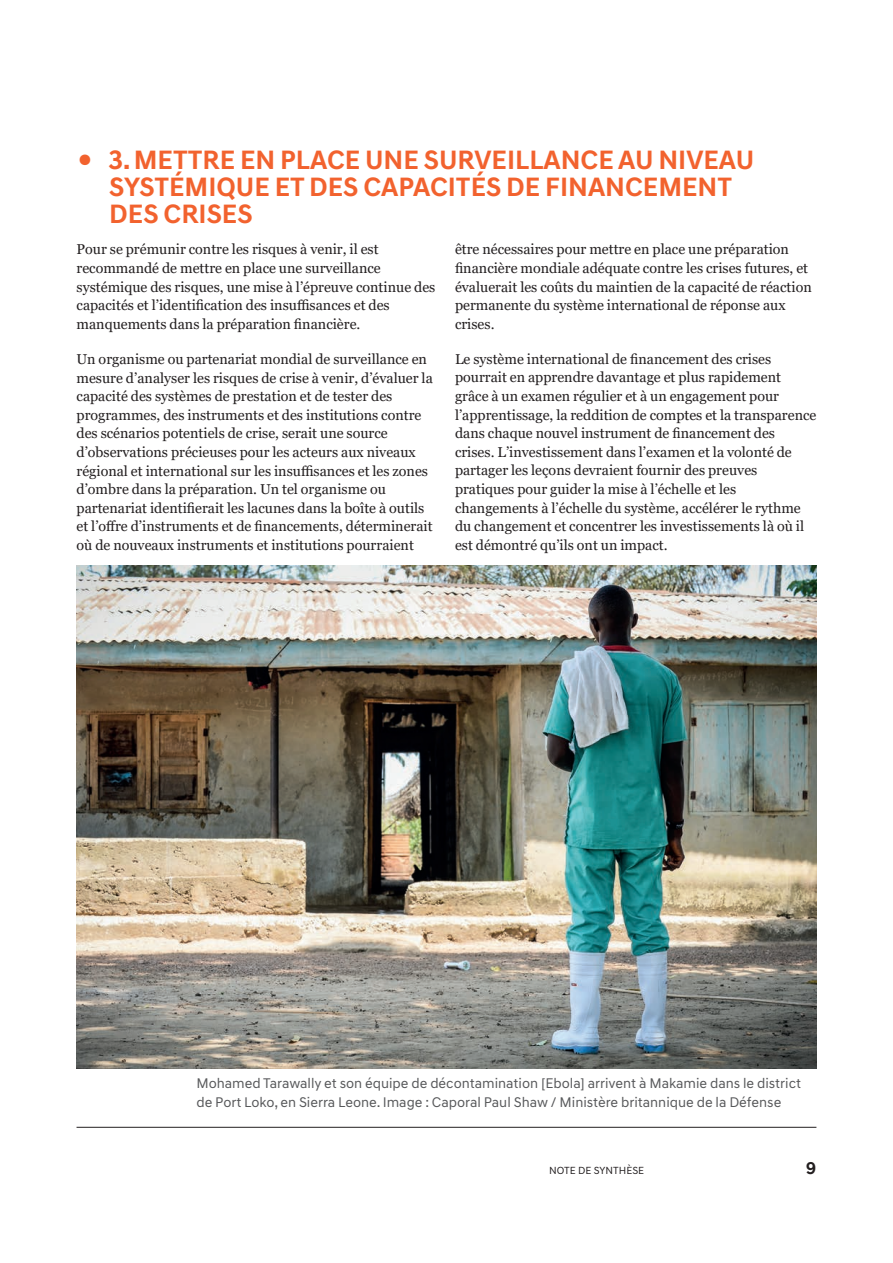
<style>
.page{position:relative;width:893px;height:1263px;background:#fff}
.page>*{position:absolute;margin:0;border:0;box-sizing:border-box;transform-origin:0 0}
.t1{font:700 27px/27px "Hyundai Sans Text";color:#f2622e}
.t2{font:700 18px "Hyundai Sans Text";color:#231f20}
.t3{font:14.25px/18.6px "Georgia";color:#231f20}
.t4{font:14.25px/18.6px "Hyundai Sans Text";color:#57585a}
.t5{font:10.5px "Hyundai Sans Text";color:#231f20}
</style>
<div class="page">
<hr style="left:77px;top:1127px;width:739px;height:1px;background:#231f20">
<img style="left:77px;top:566px;width:739px;height:502px">
<h1 class="t1" style="left:109px;top:146px;width:646px;text-indent:-32px">● 3. METTRE EN PLACE UNE SURVEILLANCE AU NIVEAU<br>SYSTÉMIQUE ET DES CAPACITÉS DE FINANCEMENT<br>DES CRISES</h1>
<p class="t3" style="left:77px;top:241px;width:360px">Pour se prémunir contre les risques à venir, il est recommandé de mettre en place une surveillance systémique des risques, une mise à l’épreuve continue des capacités et l’identification des insuffisances et des manquements dans la préparation financière.</p>
<p class="t3" style="left:77px;top:350px;width:358px">Un organisme ou partenariat mondial de surveillance en mesure d’analyser les risques de crise à venir, d’évaluer la capacité des systèmes de prestation et de tester des programmes, des instruments et des institutions contre des scénarios potentiels de crise, serait une source d’observations précieuses pour les acteurs aux niveaux régional et international sur les insuffisances et les zones d’ombre dans la préparation. Un tel organisme ou partenariat identifierait les lacunes dans la boîte à outils et l’offre d’instruments et de financements, déterminerait où de nouveaux instruments et institutions pourraient</p>
<p class="t3" style="left:455px;top:240px;width:358px">être nécessaires pour mettre en place une préparation financière mondiale adéquate contre les crises futures, et évaluerait les coûts du maintien de la capacité de réaction permanente du système international de réponse aux crises.</p>
<p class="t3" style="left:455px;top:350px;width:363px">Le système international de financement des crises pourrait en apprendre davantage et plus rapidement grâce à un examen régulier et à un engagement pour l’apprentissage, la reddition de comptes et la transparence dans chaque nouvel instrument de financement des crises. L’investissement dans l’examen et la volonté de partager les leçons devraient fournir des preuves pratiques pour guider la mise à l’échelle et les changements à l’échelle du système, accélérer le rythme du changement et concentrer les investissements là où il est démontré qu’ils ont un impact.</p>
<p class="t4" style="left:196px;top:1074px;width:606px">Mohamed Tarawally et son équipe de décontamination [Ebola] arrivent à Makamie dans le district de Port Loko, en Sierra Leone. Image : Caporal Paul Shaw / Ministère britannique de la Défense</p>
<p class="t5" style="left:549px;top:1164px;width:97px">NOTE DE SYNTHÈSE</p>
<p class="t2" style="left:806px;top:1157px;width:12px">9</p>
</div>
